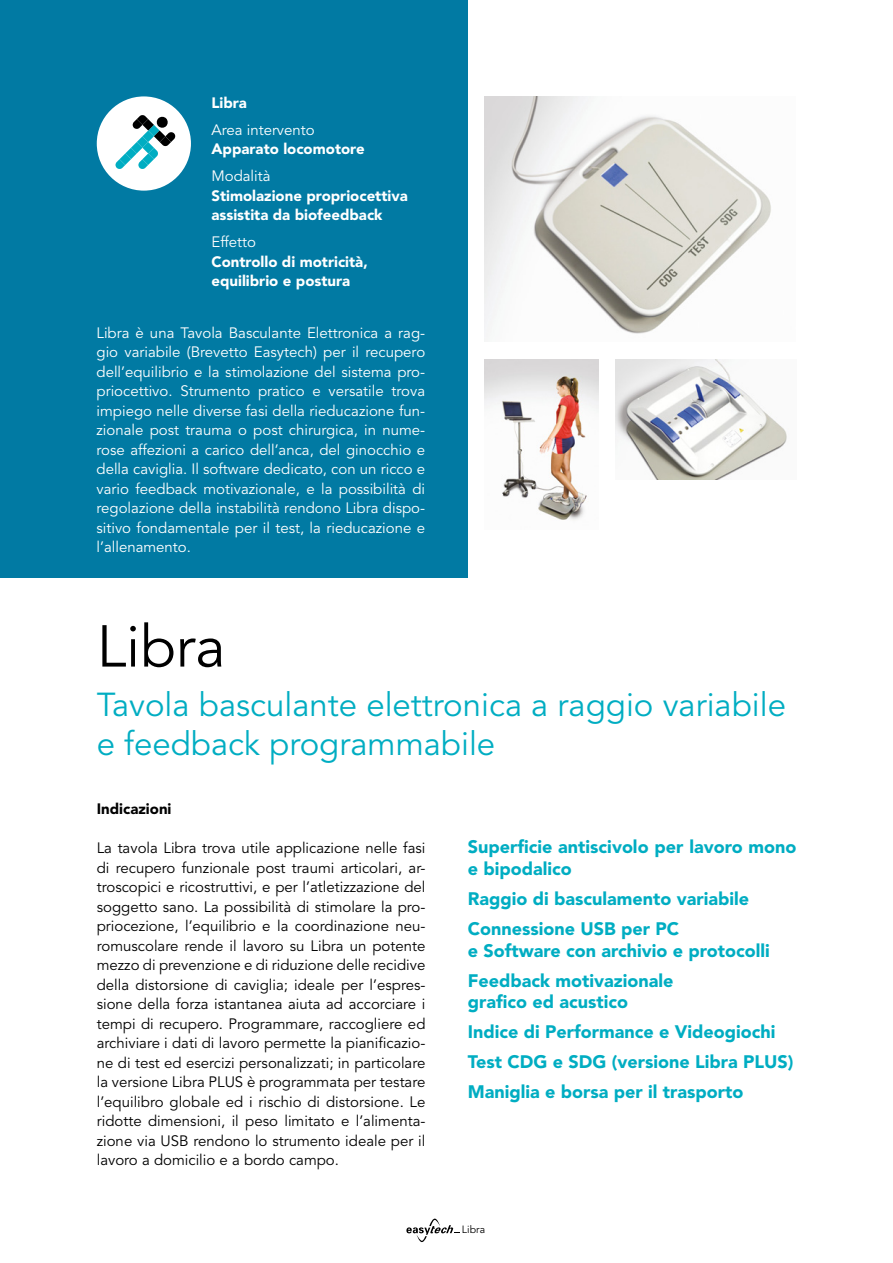
<style>
.page{position:relative;width:893px;height:1263px;background:#fff}
.page>*{position:absolute;margin:0;border:0;box-sizing:border-box;transform-origin:0 0}
.t1{font:58.5px "Avenir";color:#000}
.t2{font:33px/39px "Avenir";color:#00adc2}
.t3{font:900 18px/30px "Avenir";color:#00adc2}
.t4{font:15px/19.5px "Avenir";color:#000;text-align:justify}
.t5{font:15px/19.5px "Avenir";color:#fff;text-align:justify}
.t6{font:900 15px/19.5px "Avenir";color:#fff}
.t7{font:900 15px "Avenir";color:#000}
.t8{font:10.5px "Avenir";color:#000}
</style>
<div class="page">
<div style="left:0;top:0;width:468px;height:577px;background:#017aa3"></div>
<div style="left:97px;top:96px;width:94px;height:95px;background:#fff;border-radius:50%"></div>
<svg style="left:116px;top:115px;width:59px;height:54px"></svg>
<svg style="left:406px;top:1218px;width:54px;height:24px"></svg>
<img style="left:485px;top:96px;width:286px;height:238px">
<img style="left:485px;top:359px;width:113px;height:161px">
<img style="left:615px;top:359px;width:172px;height:120px">
<p class="t6" style="left:211px;top:93px;width:37px">Libra</p>
<p class="t5" style="left:211px;top:120px;width:105px">Area intervento</p>
<p class="t6" style="left:211px;top:139px;width:155px">Apparato locomotore</p>
<p class="t5" style="left:211px;top:167px;width:61px">Modalità</p>
<p class="t6" style="left:211px;top:186px;width:198px">Stimolazione propriocettiva assistita da biofeedback</p>
<p class="t5" style="left:211px;top:233px;width:46px">Effetto</p>
<p class="t6" style="left:211px;top:252px;width:158px">Controllo di motricità, equilibrio e postura</p>
<p class="t5" style="left:97px;top:323px;width:330px">Libra è una Tavola Basculante Elettronica a rag&shy;gio variabile (Brevetto Easytech) per il recupero dell’equilibrio e la stimolazione del sistema pro&shy;priocettivo. Strumento pratico e versatile trova impiego nelle diverse fasi della rieducazione fun&shy;zionale post trauma o post chirurgica, in nume&shy;rose affezioni a carico dell’anca, del ginocchio e della caviglia. Il software dedicato, con un ricco e vario feedback motivazionale, e la possibilità di regolazione della instabilità rendono Libra dispo&shy;sitivo fondamentale per il test, la rieducazione e l’allenamento.</p>
<h1 class="t1" style="left:97px;top:613px;width:130px">Libra</h1>
<h2 class="t2" style="left:97px;top:686px;width:691px">Tavola basculante elettronica a raggio variabile e feedback programmabile</h2>
<p class="t7" style="left:97px;top:800px;width:76px">Indicazioni</p>
<p class="t4" style="left:97px;top:839px;width:330px">La tavola Libra trova utile applicazione nelle fasi di recupero funzionale post traumi articolari, ar&shy;troscopici e ricostruttivi, e per l’atletizzazione del soggetto sano. La possibilità di stimolare la pro&shy;priocezione, l’equilibrio e la coordinazione neu&shy;romuscolare rende il lavoro su Libra un potente mezzo di prevenzione e di riduzione delle recidive della distorsione di caviglia; ideale per l’espres&shy;sione della forza istantanea aiuta ad accorciare i tempi di recupero. Programmare, raccogliere ed archiviare i dati di lavoro permette la pianificazio&shy;ne di test ed esercizi personalizzati; in particolare la versione Libra PLUS è programmata per testare l’equilibro globale ed i rischio di distorsione. Le ridotte dimensioni, il peso limitato e l’alimenta&shy;zione via USB rendono lo strumento ideale per il lavoro a domicilio e a bordo campo.</p>
<p class="t3" style="left:468px;top:836px;width:330px;line-height:21.6px">Superficie antiscivolo per lavoro mono e bipodalico</p>
<p class="t3" style="left:468px;top:883px;width:283px">Raggio di basculamento variabile<br>Connessione USB per PC</p>
<p class="t3" style="left:468px;top:935px;width:303px">e Software con archivio e protocolli<br>Feedback motivazionale</p>
<p class="t3" style="left:468px;top:987px;width:327px">grafico ed acustico<br>Indice di Performance e Videogiochi<br>Test CDG e SDG (versione Libra PLUS)<br>Maniglia e borsa per il trasporto</p>
<p class="t8" style="left:462px;top:1223px;width:25px">Libra</p>
</div>
